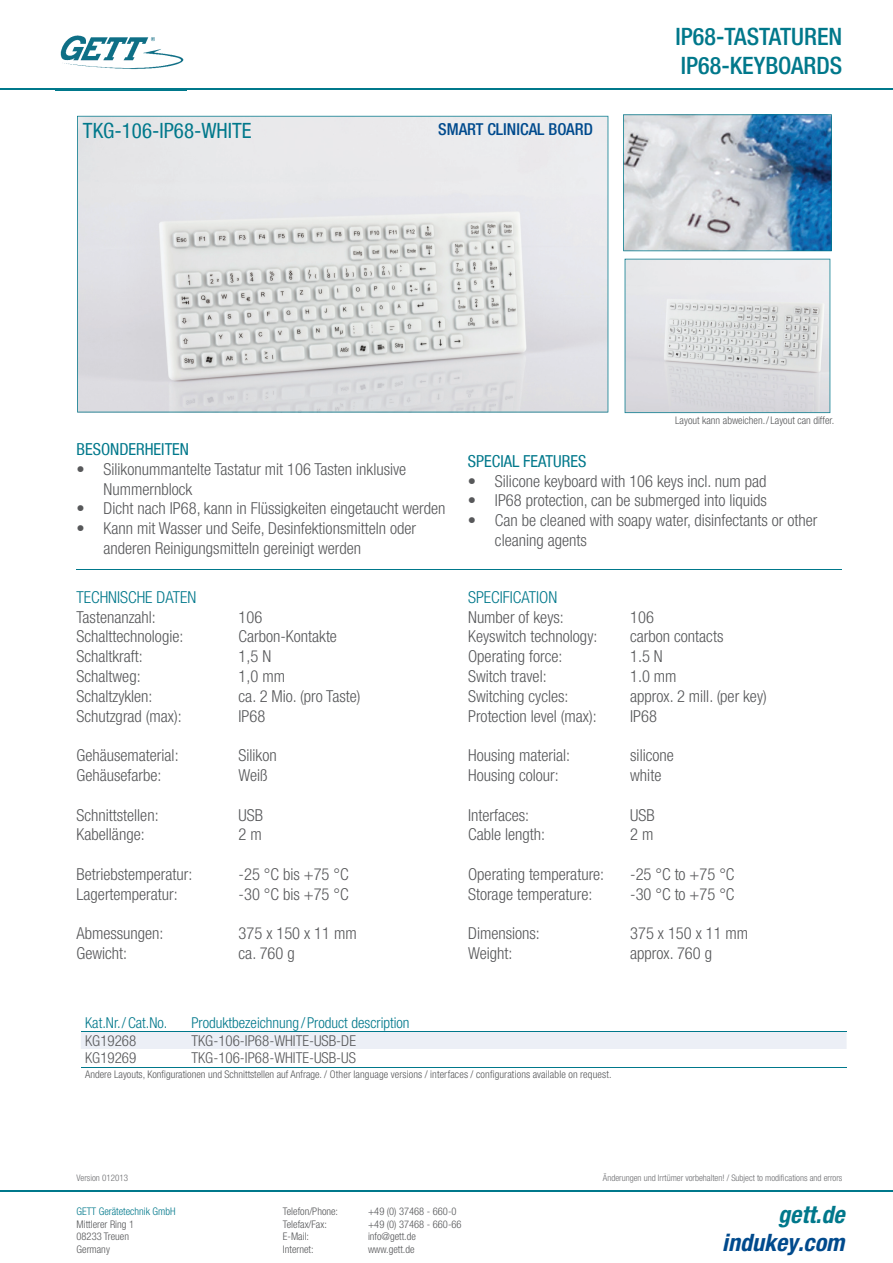
<style>
.page{position:relative;width:893px;height:1263px;background:#fff}
.page>*{position:absolute;margin:0;border:0;box-sizing:border-box;transform-origin:0 0}
.t1{font:500 condensed 24px/28.8px "Helvetica Neue LT Com";color:#00788b}
.t2{font:italic 700 condensed 24px "Helvetica Neue LT Pro";color:#004a8d}
.t3{font:italic 700 condensed 24px "Helvetica Neue LT Pro";color:#00788b}
.t4{font:condensed 21px "Helvetica Neue LT Com";color:#00788b}
.t5{font:300 condensed 16.5px/19.8px "Helvetica Neue LT Com";color:#57585a}
.t6{font:condensed 16.5px "Helvetica Neue LT Com";color:#00788b}
.t7{font:300 condensed 16.5px "Helvetica Neue LT Com";color:#00788b}
.t8{font:500 condensed 16.5px "Helvetica Neue LT Com";color:#004a8d}
.t9{font:300 condensed 15px "Helvetica Neue LT Com";color:#57585a}
.t10{font:300 condensed 15px "Helvetica Neue LT Com";color:#00788b}
.t11{font:300 condensed 10.5px/12.6px "Helvetica Neue LT Com";color:#57585a}
.t12{font:300 condensed 10.5px "Helvetica Neue LT Com";color:#00788b}
.t13{font:300 condensed 9px "Helvetica Neue LT Com";color:#6d6e71}
</style>
<div class="page">
<hr style="left:0;top:89px;width:892px;height:1px;background:#00788b">
<hr style="left:0;top:1190px;width:892px;height:1px;background:#00788b">
<hr style="left:77px;top:569px;width:765px;height:1px;background:#00788b">
<img style="left:55px;top:35px;width:131px;height:56px">
<img style="left:55px;top:89px;width:131px;height:1px">
<svg style="left:77px;top:116px;width:531px;height:296px;background:#dddee0"></svg>
<svg style="left:623px;top:114px;width:208px;height:137px;background:#9cb4c7"></svg>
<svg style="left:624px;top:259px;width:206px;height:154px;background:#dadcdf"></svg>
<div style="left:81px;top:1032px;width:765px;height:17px;background:#eceff6"></div>
<hr style="left:81px;top:1031px;width:106px;height:1px;background:#00788b">
<hr style="left:187px;top:1031px;width:659px;height:1px;background:#00788b">
<hr style="left:81px;top:1067px;width:106px;height:1px;background:#00788b">
<hr style="left:187px;top:1067px;width:659px;height:1px;background:#00788b">
<p class="t4" style="left:83px;top:119px;width:170px">TKG-106-IP68-WHITE</p>
<p class="t8" style="left:438px;top:120px;width:156px">SMART CLINICAL BOARD</p>
<h1 class="t1" style="left:675px;top:23px;width:168px">IP68-TASTATUREN<br>IP68-KEYBOARDS</h1>
<p class="t11" style="left:675px;top:415px;width:161px">Layout kann abweichen. / Layout can differ.</p>
<p class="t6" style="left:77px;top:440px;width:114px">BESONDERHEITEN</p>
<p class="t5" style="left:104px;top:460px;width:304px;text-indent:-27px">• Silikonummantelte Tastatur mit 106 Tasten inklusive<br>Nummernblock</p>
<p class="t5" style="left:77px;top:500px;width:370px">• Dicht nach IP68, kann in Flüssigkeiten eingetaucht werden</p>
<p class="t5" style="left:104px;top:520px;width:314px;text-indent:-27px">• Kann mit Wasser und Seife, Desinfektionsmitteln oder anderen Reinigungsmitteln gereinigt werden</p>
<p class="t7" style="left:76px;top:591px;width:121px">TECHNISCHE DATEN</p>
<p class="t5" style="left:76px;top:608px;width:81px">Tastenanzahl:</p>
<p class="t5" style="left:238px;top:608px;width:25px">106</p>
<p class="t5" style="left:76px;top:628px;width:108px">Schalttechnologie:</p>
<p class="t5" style="left:238px;top:628px;width:100px">Carbon-Kontakte</p>
<p class="t5" style="left:76px;top:648px;width:68px">Schaltkraft:</p>
<p class="t5" style="left:238px;top:648px;width:34px">1,5 N</p>
<p class="t5" style="left:76px;top:668px;width:66px">Schaltweg:</p>
<p class="t5" style="left:238px;top:668px;width:48px">1,0 mm</p>
<p class="t5" style="left:76px;top:687px;width:77px">Schaltzyklen:</p>
<p class="t5" style="left:238px;top:687px;width:123px">ca. 2 Mio. (pro Taste)</p>
<p class="t5" style="left:76px;top:707px;width:107px">Schutzgrad (max):</p>
<p class="t5" style="left:238px;top:707px;width:28px">IP68</p>
<p class="t5" style="left:76px;top:747px;width:104px">Gehäusematerial:</p>
<p class="t5" style="left:238px;top:747px;width:40px">Silikon</p>
<p class="t5" style="left:76px;top:767px;width:86px">Gehäusefarbe:</p>
<p class="t5" style="left:238px;top:767px;width:31px">Weiß</p>
<p class="t5" style="left:76px;top:806px;width:84px">Schnittstellen:</p>
<p class="t5" style="left:238px;top:806px;width:26px">USB</p>
<p class="t5" style="left:76px;top:826px;width:70px">Kabellänge:</p>
<p class="t5" style="left:238px;top:826px;width:25px">2 m</p>
<p class="t5" style="left:76px;top:866px;width:117px">Betriebstemperatur:</p>
<p class="t5" style="left:238px;top:866px;width:112px">-25 °C bis +75 °C</p>
<p class="t5" style="left:76px;top:885px;width:103px">Lagertemperatur:</p>
<p class="t5" style="left:238px;top:885px;width:112px">-30 °C bis +75 °C</p>
<p class="t5" style="left:76px;top:925px;width:89px">Abmessungen:</p>
<p class="t5" style="left:238px;top:925px;width:120px">375 x 150 x 11 mm</p>
<p class="t5" style="left:76px;top:945px;width:52px">Gewicht:</p>
<p class="t5" style="left:238px;top:945px;width:58px">ca. 760 g</p>
<p class="t6" style="left:468px;top:451px;width:120px">SPECIAL FEATURES</p>
<p class="t5" style="left:468px;top:472px;width:300px">• Silicone keyboard with 106 keys incl. num pad</p>
<p class="t5" style="left:468px;top:492px;width:300px">• IP68 protection, can be submerged into liquids</p>
<p class="t5" style="left:495px;top:512px;width:324px;text-indent:-27px">• Can be cleaned with soapy water, disinfectants or other cleaning agents</p>
<p class="t7" style="left:468px;top:591px;width:91px">SPECIFICATION</p>
<p class="t5" style="left:468px;top:608px;width:97px">Number of keys:</p>
<p class="t5" style="left:630px;top:608px;width:25px">106</p>
<p class="t5" style="left:468px;top:628px;width:131px">Keyswitch technology:</p>
<p class="t5" style="left:630px;top:628px;width:95px">carbon contacts</p>
<p class="t5" style="left:468px;top:648px;width:96px">Operating force:</p>
<p class="t5" style="left:630px;top:648px;width:34px">1.5 N</p>
<p class="t5" style="left:468px;top:668px;width:80px">Switch travel:</p>
<p class="t5" style="left:630px;top:668px;width:48px">1.0 mm</p>
<p class="t5" style="left:468px;top:687px;width:102px">Switching cycles:</p>
<p class="t5" style="left:630px;top:687px;width:138px">approx. 2 mill. (per key)</p>
<p class="t5" style="left:468px;top:707px;width:130px">Protection level (max):</p>
<p class="t5" style="left:630px;top:707px;width:28px">IP68</p>
<p class="t5" style="left:468px;top:747px;width:104px">Housing material:</p>
<p class="t5" style="left:630px;top:747px;width:45px">silicone</p>
<p class="t5" style="left:468px;top:767px;width:92px">Housing colour:</p>
<p class="t5" style="left:630px;top:767px;width:33px">white</p>
<p class="t5" style="left:468px;top:806px;width:63px">Interfaces:</p>
<p class="t5" style="left:630px;top:806px;width:26px">USB</p>
<p class="t5" style="left:468px;top:826px;width:78px">Cable length:</p>
<p class="t5" style="left:630px;top:826px;width:25px">2 m</p>
<p class="t5" style="left:468px;top:866px;width:138px">Operating temperature:</p>
<p class="t5" style="left:630px;top:866px;width:106px">-25 °C to +75 °C</p>
<p class="t5" style="left:468px;top:885px;width:126px">Storage temperature:</p>
<p class="t5" style="left:630px;top:885px;width:106px">-30 °C to +75 °C</p>
<p class="t5" style="left:468px;top:925px;width:73px">Dimensions:</p>
<p class="t5" style="left:630px;top:925px;width:120px">375 x 150 x 11 mm</p>
<p class="t5" style="left:468px;top:945px;width:46px">Weight:</p>
<p class="t5" style="left:630px;top:945px;width:83px">approx. 760 g</p>
<p class="t10" style="left:85px;top:1017px;width:84px">Kat.Nr. / Cat.No.</p>
<p class="t10" style="left:191px;top:1017px;width:220px">Produktbezeichnung / Product description</p>
<p class="t9" style="left:85px;top:1035px;width:53px">KG19268</p>
<p class="t9" style="left:191px;top:1035px;width:166px">TKG-106-IP68-WHITE-USB-DE</p>
<p class="t9" style="left:85px;top:1052px;width:53px">KG19269</p>
<p class="t9" style="left:191px;top:1052px;width:166px">TKG-106-IP68-WHITE-USB-US</p>
<p class="t11" style="left:85px;top:1069px;width:528px">Andere Layouts, Konfigurationen und Schnittstellen auf Anfrage. / Other language versions / interfaces / configurations available on request.</p>
<p class="t13" style="left:77px;top:1174px;width:53px">Version 012013</p>
<p class="t13" style="left:603px;top:1174px;width:241px">Änderungen und Irrtümer vorbehalten! / Subject to modifications and errors</p>
<p class="t12" style="left:77px;top:1207px;width:100px">GETT Gerätetechnik GmbH</p>
<p class="t11" style="left:77px;top:1219px;width:59px">Mittlerer Ring 1<br>08233 Treuen<br>Germany</p>
<p class="t11" style="left:283px;top:1206px;width:57px">Telefon/Phone:</p>
<p class="t11" style="left:368px;top:1206px;width:90px">+49 (0) 37468 - 660-0</p>
<p class="t11" style="left:283px;top:1219px;width:45px">Telefax/Fax:</p>
<p class="t11" style="left:368px;top:1219px;width:95px">+49 (0) 37468 - 660-66</p>
<p class="t11" style="left:283px;top:1231px;width:28px">E-Mail:</p>
<p class="t11" style="left:368px;top:1231px;width:49px">info@gett.de</p>
<p class="t11" style="left:283px;top:1244px;width:32px">Internet:</p>
<p class="t11" style="left:368px;top:1244px;width:48px">www.gett.de</p>
<h1 class="t3" style="left:778px;top:1205px;width:68px">gett.de</h1>
<h1 class="t2" style="left:722px;top:1234px;width:124px">indukey.com</h1>
</div>
